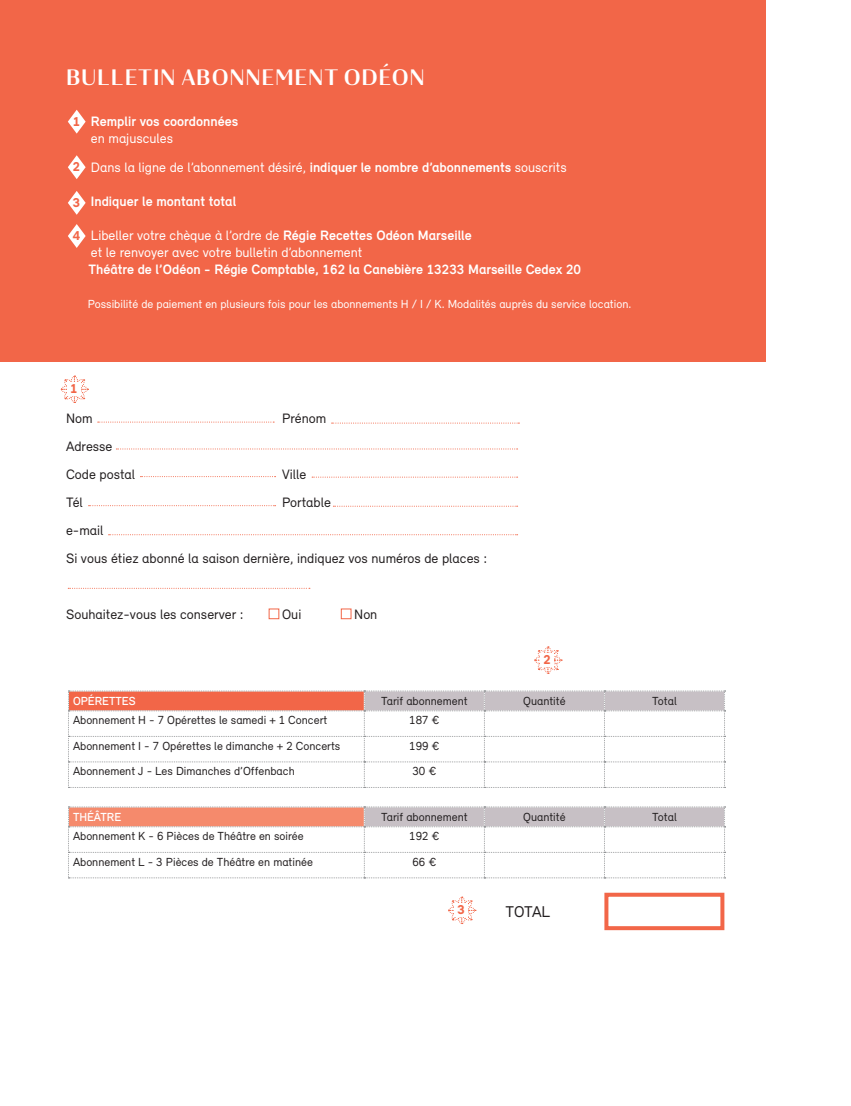
<style>
.page{position:relative;width:851px;height:1106px;background:#fff}
.page>*{position:absolute;margin:0;border:0;box-sizing:border-box;transform-origin:0 0}
.t1{font:700 24px "Heimat Opera Bold";color:#fff}
.t2{font:16px "Relevant";letter-spacing:-.01em;color:#231f20}
.t3{font:14px "Relevant";color:#fff}
.t4{font:14px "Relevant";color:#231f20}
.t5{font:700 14px "Relevant";color:#fff}
.t6{font:900 13.6px "Relevant";color:#f26648}
.t7{font:12px "Relevant";color:#231f20}
.t8{font:12px "Relevant";color:#fff}
.t9{font:500 12px "Relevant";color:#fff}
.s1{font-weight:700}
</style>
<div class="page">
<div style="left:0;top:0;width:765px;height:362px;background:#f26648"></div>
<svg style="left:68px;top:690px;width:657px;height:98px"></svg>
<svg style="left:68px;top:806px;width:657px;height:72px"></svg>
<svg style="left:98px;top:421px;width:176px;height:1px"></svg>
<svg style="left:140px;top:476px;width:135px;height:1px"></svg>
<svg style="left:312px;top:476px;width:205px;height:1px"></svg>
<svg style="left:116px;top:448px;width:401px;height:1px"></svg>
<svg style="left:108px;top:534px;width:409px;height:1px"></svg>
<svg style="left:68px;top:588px;width:242px;height:1px"></svg>
<svg style="left:331px;top:422px;width:188px;height:1px"></svg>
<svg style="left:333px;top:505px;width:184px;height:1px"></svg>
<svg style="left:88px;top:505px;width:187px;height:1px"></svg>
<div style="left:268px;top:608px;width:11px;height:11px;border:1px solid #f26648"></div>
<div style="left:341px;top:608px;width:10px;height:11px;border:1px solid #f26648"></div>
<div style="left:604px;top:892px;width:120px;height:38px;border:4px solid #f26648"></div>
<svg style="left:60px;top:375px;width:28px;height:28px"></svg>
<div style="left:67px;top:383px;width:14px;height:13px;background:#fff"></div>
<svg style="left:68px;top:110px;width:18px;height:24px"></svg>
<svg style="left:68px;top:155px;width:18px;height:24px"></svg>
<svg style="left:68px;top:191px;width:18px;height:24px"></svg>
<svg style="left:68px;top:224px;width:18px;height:24px"></svg>
<svg style="left:534px;top:646px;width:28px;height:28px"></svg>
<div style="left:540px;top:653px;width:14px;height:13px;background:#fff"></div>
<svg style="left:448px;top:896px;width:28px;height:28px"></svg>
<div style="left:454px;top:903px;width:14px;height:14px;background:#fff"></div>
<p class="t1" style="left:66px;top:63px;width:360px">BULLETIN ABONNEMENT ODÉON</p>
<p class="t6" style="left:73px;top:112px;width:9px">1</p>
<p class="t5" style="left:91px;top:113px;width:149px">Remplir vos coordonnées</p>
<p class="t3" style="left:91px;top:130px;width:84px">en majuscules</p>
<p class="t6" style="left:73px;top:158px;width:9px">2</p>
<p class="t3" style="left:91px;top:159px;width:477px">Dans la ligne de l’abonnement désiré, <span class="s1">indiquer le nombre d’abonnements</span> souscrits</p>
<p class="t6" style="left:73px;top:194px;width:9px">3</p>
<p class="t5" style="left:91px;top:193px;width:147px">Indiquer le montant total</p>
<p class="t6" style="left:73px;top:227px;width:9px">4</p>
<p class="t3" style="left:91px;top:227px;width:382px">Libeller votre chèque à l’ordre de <span class="s1">Régie Recettes Odéon Marseille</span></p>
<p class="t3" style="left:91px;top:244px;width:273px">et le renvoyer avec votre bulletin d’abonnement</p>
<p class="t5" style="left:88px;top:261px;width:494px">Théâtre de l’Odéon - Régie Comptable, 162 la Canebière 13233 Marseille Cedex 20</p>
<p class="t8" style="left:88px;top:297px;width:545px">Possibilité de paiement en plusieurs fois pour les abonnements H / I / K. Modalités auprès du service location.</p>
<p class="t6" style="left:70px;top:380px;width:9px">1</p>
<p class="t4" style="left:66px;top:410px;width:28px">Nom</p>
<p class="t4" style="left:282px;top:410px;width:46px">Prénom</p>
<p class="t4" style="left:66px;top:438px;width:48px">Adresse</p>
<p class="t4" style="left:66px;top:466px;width:71px">Code postal</p>
<p class="t4" style="left:282px;top:466px;width:26px">Ville</p>
<p class="t4" style="left:66px;top:494px;width:18px">Tél</p>
<p class="t4" style="left:282px;top:494px;width:50px">Portable</p>
<p class="t4" style="left:66px;top:522px;width:39px">e-mail</p>
<p class="t4" style="left:66px;top:550px;width:422px">Si vous étiez abonné la saison dernière, indiquez vos numéros de places :</p>
<p class="t4" style="left:66px;top:606px;width:179px">Souhaitez-vous les conserver :</p>
<p class="t4" style="left:282px;top:606px;width:21px">Oui</p>
<p class="t4" style="left:354px;top:606px;width:25px">Non</p>
<p class="t6" style="left:543px;top:650px;width:9px">2</p>
<p class="t9" style="left:73px;top:693px;width:64px">OPÉRETTES</p>
<p class="t7" style="left:381px;top:693px;width:88px">Tarif abonnement</p>
<p class="t7" style="left:523px;top:693px;width:44px">Quantité</p>
<p class="t7" style="left:652px;top:693px;width:26px">Total</p>
<p class="t7" style="left:73px;top:713px;width:256px">Abonnement H - 7 Opérettes le samedi + 1 Concert</p>
<p class="t7" style="left:409px;top:713px;width:32px">187 €</p>
<p class="t7" style="left:73px;top:738px;width:269px">Abonnement I - 7 Opérettes le dimanche + 2 Concerts</p>
<p class="t7" style="left:409px;top:738px;width:32px">199 €</p>
<p class="t7" style="left:73px;top:764px;width:223px">Abonnement J - Les Dimanches d’Offenbach</p>
<p class="t7" style="left:412px;top:764px;width:25px">30 €</p>
<p class="t9" style="left:73px;top:809px;width:50px">THÉÂTRE</p>
<p class="t7" style="left:381px;top:809px;width:88px">Tarif abonnement</p>
<p class="t7" style="left:523px;top:809px;width:44px">Quantité</p>
<p class="t7" style="left:652px;top:809px;width:26px">Total</p>
<p class="t7" style="left:73px;top:829px;width:232px">Abonnement K - 6 Pièces de Théâtre en soirée</p>
<p class="t7" style="left:409px;top:829px;width:32px">192 €</p>
<p class="t7" style="left:73px;top:854px;width:241px">Abonnement L - 3 Pièces de Théâtre en matinée</p>
<p class="t7" style="left:412px;top:854px;width:25px">66 €</p>
<p class="t6" style="left:457px;top:900px;width:9px">3</p>
<p class="t2" style="left:505px;top:902px;width:46px">TOTAL</p>
</div>
